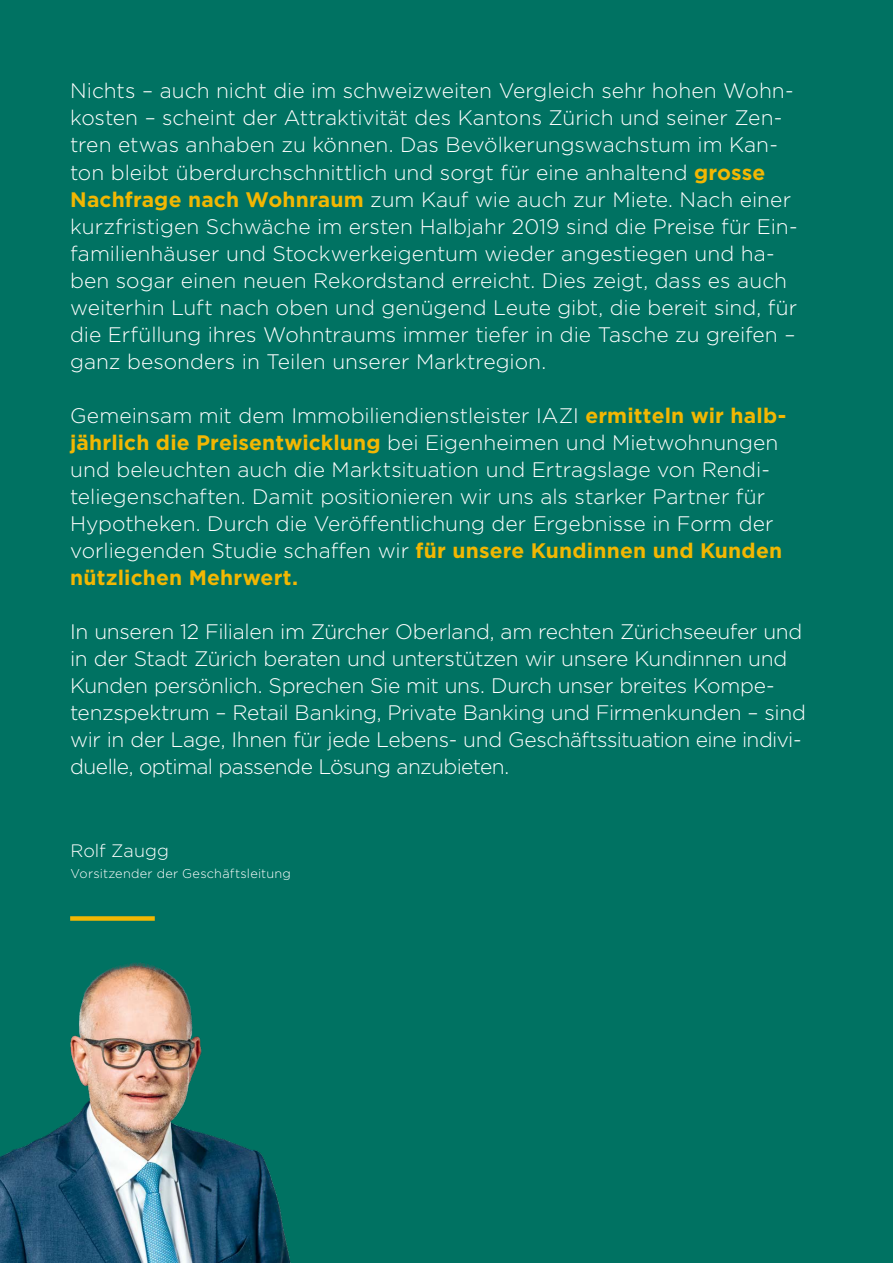
<style>
.page{position:relative;width:893px;height:1263px;background:#007262}
.page>*{position:absolute;margin:0;border:0;box-sizing:border-box;transform-origin:0 0}
.t1{font:300 21px/27px "Gotham";letter-spacing:-.005em;color:#fff}
.t2{font:300 18px "Gotham";color:#fff}
.t3{font:300 12.75px "Gotham";letter-spacing:.02em;color:#fff}
.s1{font-weight:700;color:#f2b702}
</style>
<div class="page">
<img style="left:0;top:962px;width:291px;height:301px">
<div style="left:70px;top:916px;width:85px;height:5px;background:#f2b702"></div>
<p class="t1" style="left:70px;top:77px;width:729px">Nichts – auch nicht die im schweizweiten Vergleich sehr hohen Wohn&shy;kosten – scheint der Attraktivität des Kantons Zürich und seiner Zen&shy;tren etwas anhaben zu können. Das Bevölkerungswachstum im Kan&shy;ton bleibt überdurchschnittlich und sorgt für eine anhaltend <span class="s1">grosse Nachfrage nach Wohnraum</span> zum Kauf wie auch zur Miete. Nach einer kurzfristigen Schwäche im ersten Halbjahr 2019 sind die Preise für Ein&shy;familienhäuser und Stockwerkeigentum wieder angestiegen und ha&shy;ben sogar einen neuen Rekordstand erreicht. Dies zeigt, dass es auch weiterhin Luft nach oben und genügend Leute gibt, die bereit sind, für die Erfüllung ihres Wohntraums immer tiefer in die Tasche zu greifen – ganz besonders in Teilen unserer Marktregion.</p>
<p class="t1" style="left:70px;top:401px;width:718px">Gemeinsam mit dem Immobiliendienstleister IAZI <span class="s1">ermitteln wir halb&shy;jährlich die Preisentwicklung</span> bei Eigenheimen und Mietwohnungen und beleuchten auch die Marktsituation und Ertragslage von Rendi&shy;teliegenschaften. Damit positionieren wir uns als starker Partner für Hypotheken. Durch die Veröffentlichung der Ergebnisse in Form der vorliegenden Studie schaffen wir <span class="s1">für unsere Kundinnen und Kunden nützlichen Mehrwert.</span></p>
<p class="t1" style="left:70px;top:617px;width:737px">In unseren 12 Filialen im Zürcher Oberland, am rechten Zürichseeufer und in der Stadt Zürich beraten und unterstützen wir unsere Kundinnen und Kunden persönlich. Sprechen Sie mit uns. Durch unser breites Kompe&shy;tenzspektrum – Retail Banking, Private Banking und Firmenkunden – sind wir in der Lage, Ihnen für jede Lebens- und Geschäftssituation eine indivi&shy;duelle, optimal passende Lösung anzubieten.</p>
<p class="t2" style="left:71px;top:839px;width:100px">Rolf Zaugg</p>
<p class="t3" style="left:71px;top:866px;width:222px">Vorsitzender der Geschäftsleitung</p>
</div>
